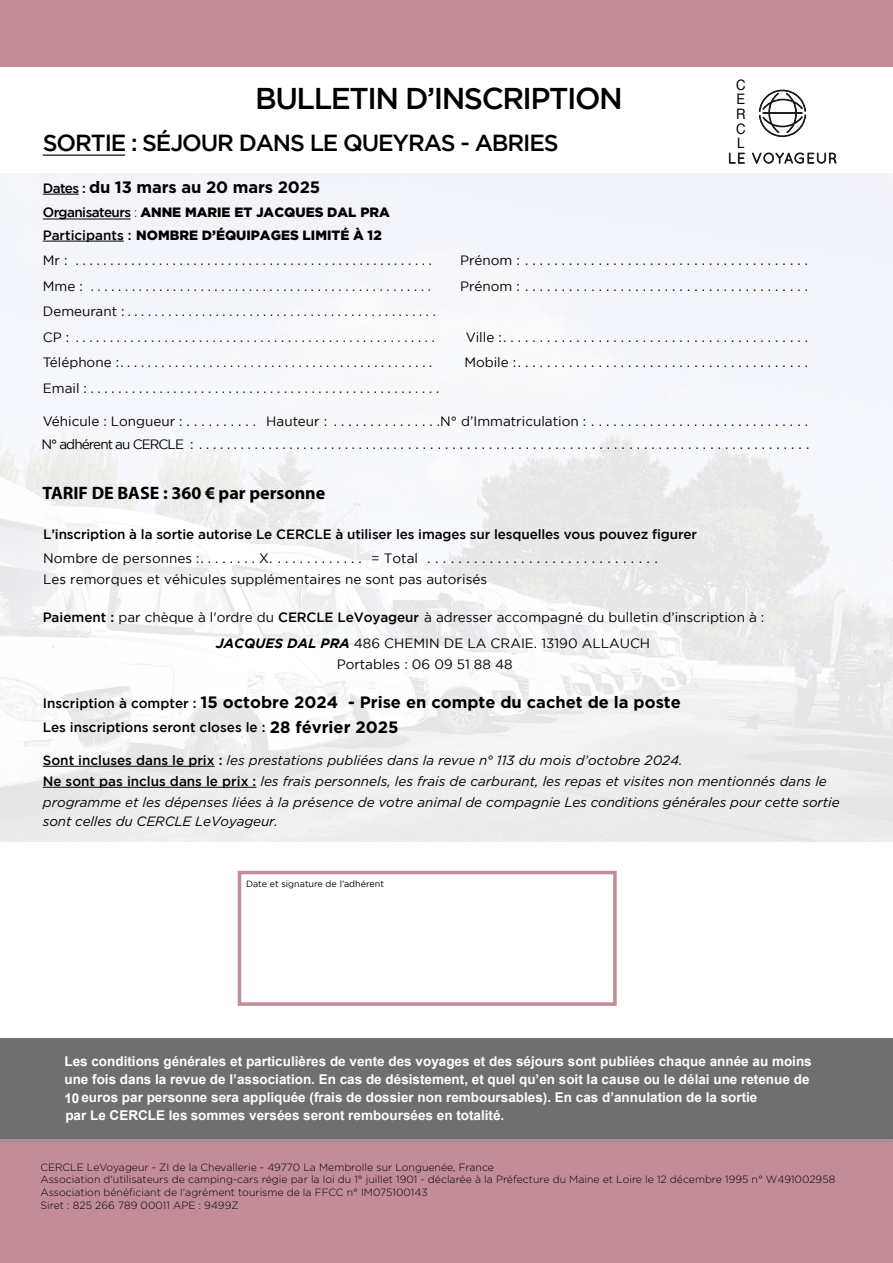
<style>
.page{position:relative;width:893px;height:1263px;background:#fff}
.page>*{position:absolute;margin:0;border:0;box-sizing:border-box;transform-origin:0 0}
.t1{font:500 30px "Gotham";letter-spacing:-.05em;color:#000}
.t2{font:500 23.25px "Gotham";letter-spacing:-.05em;color:#000}
.t3{font:700 18px "Myriad Pro";color:#000}
.t4{font:700 16.5px "Gotham";color:#000}
.t5{font:14.4px/14.7px "Helvetica";color:#000;text-align:justify;scale:.92 1}
.t6{font:13.5px/25.5px "Gotham";color:#000}
.t7{font:700 13.5px/18px "Arial";color:#fff}
.t8{font:italic 13.5px/21px "Gotham";color:#000}
.t9{font:500 13.5px "Gotham";letter-spacing:-.01em;color:#000}
.t10{font:13.5px "Gotham";letter-spacing:-.07em;color:#000}
.t11{font:900 13.5px/22.5px "Gotham";color:#000}
.t12{font:13.5px "Gotham";color:#000;scale:1.06 1}
.t13{font:300 10.5px/12.6px "Gotham";color:#000}
.t14{font:9px "Gotham";color:#000}
.s1{font-weight:500;font-size:13.5px}
.s2{font-weight:500}
.s3{font-weight:300}
.s4{font-weight:700;font-style:italic}
.s5{font-weight:700;font-size:16.5px}
.s6{font-weight:500;font-style:normal}
</style>
<div class="page">
<img style="left:0;top:173px;width:517px;height:669px">
<img style="left:516px;top:174px;width:377px;height:616px">
<hr style="left:43px;top:155px;width:82px;height:1px;background:#000">
<hr style="left:43px;top:194px;width:36px;height:1px;background:#000">
<hr style="left:43px;top:219px;width:88px;height:1px;background:#000">
<hr style="left:43px;top:241px;width:81px;height:1px;background:#000">
<hr style="left:43px;top:766px;width:172px;height:1px;background:#000">
<hr style="left:43px;top:787px;width:213px;height:1px;background:#000">
<div style="left:0;top:0;width:893px;height:67px;background:#c28d98"></div>
<div style="left:0;top:1038px;width:893px;height:101px;background:#706f6f"></div>
<div style="left:0;top:1139px;width:893px;height:124px;background:#c28d98"></div>
<hr style="left:0;top:1139px;width:892px;height:3px;background:#a1948f">
<svg style="left:729px;top:153px;width:16px;height:11px"></svg>
<svg style="left:752px;top:152px;width:84px;height:12px"></svg>
<svg style="left:759px;top:90px;width:47px;height:47px"></svg>
<div style="left:238px;top:871px;width:379px;height:135px;border:4px solid #c28d97"></div>
<p class="t5" style="left:736px;top:78px;width:12px">C E R C L</p>
<h1 class="t1" style="left:255px;top:81px;width:369px">BULLETIN D’INSCRIPTION</h1>
<h2 class="t2" style="left:43px;top:129px;width:517px">SORTIE : SÉJOUR DANS LE QUEYRAS - ABRIES</h2>
<p class="t4" style="left:43px;top:177px;width:279px"><span class="s1">Dates :</span> du 13 mars au 20 mars 2025</p>
<p class="t11" style="left:43px;top:201px;width:349px"><span class="s2">Organisateurs</span> <span class="s3">:</span> ANNE MARIE ET JACQUES DAL PRA<br><span class="s2">Participants :</span> NOMBRE D’ÉQUIPAGES LIMITÉ À 12</p>
<p class="t6" style="left:43px;top:247px;width:391px">Mr : . . . . . . . . . . . . . . . . . . . . . . . . . . . . . . . . . . . . . . . . . . . . . . . . . . . .</p>
<p class="t6" style="left:460px;top:247px;width:349px">Prénom : . . . . . . . . . . . . . . . . . . . . . . . . . . . . . . . . . . . . . . .</p>
<p class="t6" style="left:43px;top:273px;width:390px">Mme : . . . . . . . . . . . . . . . . . . . . . . . . . . . . . . . . . . . . . . . . . . . . . . . . . .</p>
<p class="t6" style="left:460px;top:273px;width:349px">Prénom : . . . . . . . . . . . . . . . . . . . . . . . . . . . . . . . . . . . . . . .</p>
<p class="t6" style="left:43px;top:298px;width:394px">Demeurant : . . . . . . . . . . . . . . . . . . . . . . . . . . . . . . . . . . . . . . . . . . . . . .<br>CP : . . . . . . . . . . . . . . . . . . . . . . . . . . . . . . . . . . . . . . . . . . . . . . . . . . . . .</p>
<p class="t6" style="left:466px;top:324px;width:344px">Ville :. . . . . . . . . . . . . . . . . . . . . . . . . . . . . . . . . . . . . . . . . .</p>
<p class="t6" style="left:43px;top:349px;width:391px">Téléphone :. . . . . . . . . . . . . . . . . . . . . . . . . . . . . . . . . . . . . . . . . . . . . .</p>
<p class="t6" style="left:464px;top:349px;width:345px">Mobile :. . . . . . . . . . . . . . . . . . . . . . . . . . . . . . . . . . . . . . . .</p>
<p class="t6" style="left:43px;top:375px;width:398px">Email : . . . . . . . . . . . . . . . . . . . . . . . . . . . . . . . . . . . . . . . . . . . . . . . . . . .</p>
<p class="t6" style="left:43px;top:408px;width:767px">Véhicule : Longueur : . . . . . . . . . . Hauteur : . . . . . . . . . . . . . . .N° d’Immatriculation : . . . . . . . . . . . . . . . . . . . . . . . . . . . . . .</p>
<p class="t10" style="left:41px;top:437px;width:769px">N° adhérent au CERCLE : . . . . . . . . . . . . . . . . . . . . . . . . . . . . . . . . . . . . . . . . . . . . . . . . . . . . . . . . . . . . . . . . . . . . . . . . . . . . . . . . . . . . .</p>
<h3 class="t3" style="left:42px;top:481px;width:284px">TARIF DE BASE : 360 € par personne</h3>
<p class="t9" style="left:43px;top:526px;width:655px">L’inscription à la sortie autorise Le CERCLE à utiliser les images sur lesquelles vous pouvez figurer</p>
<p class="t6" style="left:43px;top:548px;width:445px;line-height:20.5px">Nombre de personnes :. . . . . . . . X. . . . . . . . . . . . . = Total<br>Les remorques et véhicules supplémentaires ne sont pas autorisés</p>
<p class="t12" style="left:427px;top:551px;width:219px">. . . . . . . . . . . . . . . . . . . . . . . . . . . . . .</p>
<p class="t6" style="left:43px;top:604px;width:723px"><span class="s2">Paiement :</span> par chèque à l'ordre du <span class="s2">CERCLE LeVoyageur</span> à adresser accompagné du bulletin d’inscription à :</p>
<p class="t6" style="left:337px;top:651px;width:177px">Portables : 06 09 51 88 48</p>
<p class="t6" style="left:216px;top:630px;width:436px"><span class="s4">JACQUES DAL PRA</span> 486 CHEMIN DE LA CRAIE. 13190 ALLAUCH</p>
<p class="t4" style="left:43px;top:693px;width:640px"><span class="s1">Inscription à compter :</span> 15 octobre 2024 - Prise en compte du cachet de la poste</p>
<p class="t9" style="left:43px;top:720px;width:357px">Les inscriptions seront closes le : <span class="s5">28 février 2025</span></p>
<p class="t8" style="left:43px;top:750px;width:798px"><span class="s6">Sont incluses dans le prix :</span> les prestations publiées dans la revue n° 113 du mois d’octobre 2024.<br><span class="s6">Ne sont pas inclus dans le prix :</span> les frais personnels, les frais de carburant, les repas et visites non mentionnés dans le programme et les dépenses liées à la présence de votre animal de compagnie Les conditions générales pour cette sortie</p>
<p class="t8" style="left:43px;top:811px;width:237px">sont celles du CERCLE LeVoyageur.</p>
<p class="t14" style="left:246px;top:878px;width:140px">Date et signature de l’adhérent</p>
<p class="t7" style="left:64px;top:1052px;width:749px">Les conditions générales et particulières de vente des voyages et des séjours sont publiées chaque année au moins une fois dans la revue de l’association. En cas de désistement, et quel qu’en soit la cause ou le délai une retenue de 10 euros par personne sera appliquée (frais de dossier non remboursables). En cas d’annulation de la sortie<br>par Le CERCLE les sommes versées seront remboursées en totalité.</p>
<p class="t13" style="left:40px;top:1161px;width:796px">CERCLE LeVoyageur - ZI de la Chevallerie - 49770 La Membrolle sur Longuenée, France<br>Association d'utilisateurs de camping-cars régie par la loi du 1° juillet 1901 - déclarée à la Préfecture du Maine et Loire le 12 décembre 1995 n° W491002958<br>Association bénéficiant de l'agrément tourisme de la FFCC n° IM075100143<br>Siret : 825 266 789 00011 APE : 9499Z</p>
</div>
